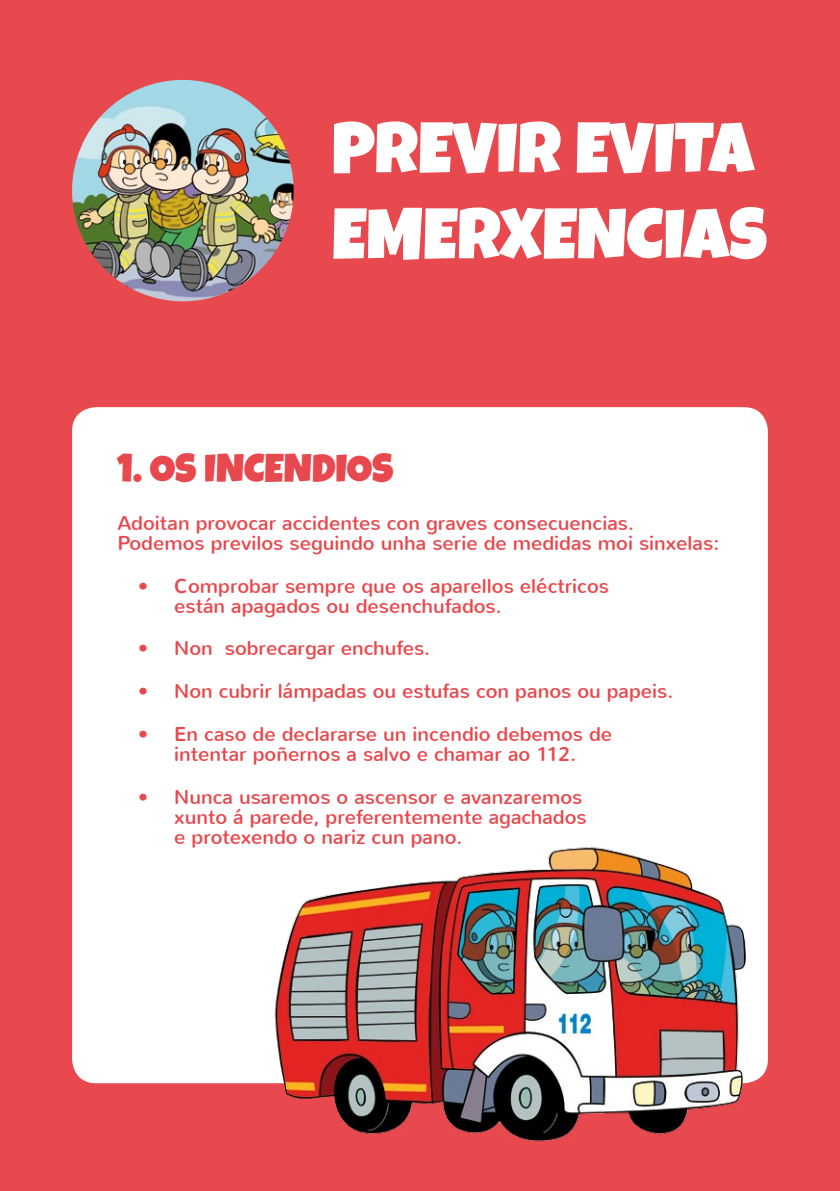
<style>
.page{position:relative;width:840px;height:1191px;background:#fff}
.page>*{position:absolute;margin:0;border:0;box-sizing:border-box;transform-origin:0 0}
.t1{font:71.6px/86px "Luckiest Guy";color:#fff}
.t2{font:40px "Luckiest Guy";color:#e7494e}
.t3{font:20px/20px "Nunito";color:#e7494e}
</style>
<div class="page">
<div style="left:0;top:0;width:839px;height:1191px;background:#e7494e"></div>
<img style="left:72px;top:80px;width:221px;height:221px;border-radius:111px">
<div style="left:72px;top:407px;width:695px;height:676px;background:#fff;border-radius:24px"></div>
<img style="left:259px;top:839px;width:509px;height:303px">
<h1 class="t1" style="left:332px;top:107px;width:436px">PREVIR EVITA<br>EMERXENCIAS</h1>
<h2 class="t2" style="left:117px;top:442px;width:109px">1. OS INCENDIOS</h2>
<p class="t3" style="left:117px;top:513px;width:603px">Adoitan provocar accidentes con graves consecuencias.<br>Podemos previlos seguindo unha serie de medidas moi sinxelas:</p>
<p class="t3" style="left:174px;top:576px;width:436px;text-indent:-36px">• Comprobar sempre que os aparellos eléctricos están apagados ou desenchufados.</p>
<p class="t3" style="left:138px;top:639px;width:293px">• Non sobrecargar enchufes.</p>
<p class="t3" style="left:138px;top:681px;width:536px">• Non cubrir lámpadas ou estufas con panos ou papeis.</p>
<p class="t3" style="left:138px;top:724px;width:475px;text-align:center">• En caso de declararse un incendio debemos de intentar poñernos a salvo e chamar ao 112.</p>
<p class="t3" style="left:174px;top:787px;width:414px;text-indent:-36px">• Nunca usaremos o ascensor e avanzaremos xunto á parede, preferentemente agachados e protexendo o nariz cun pano.</p>
</div>
